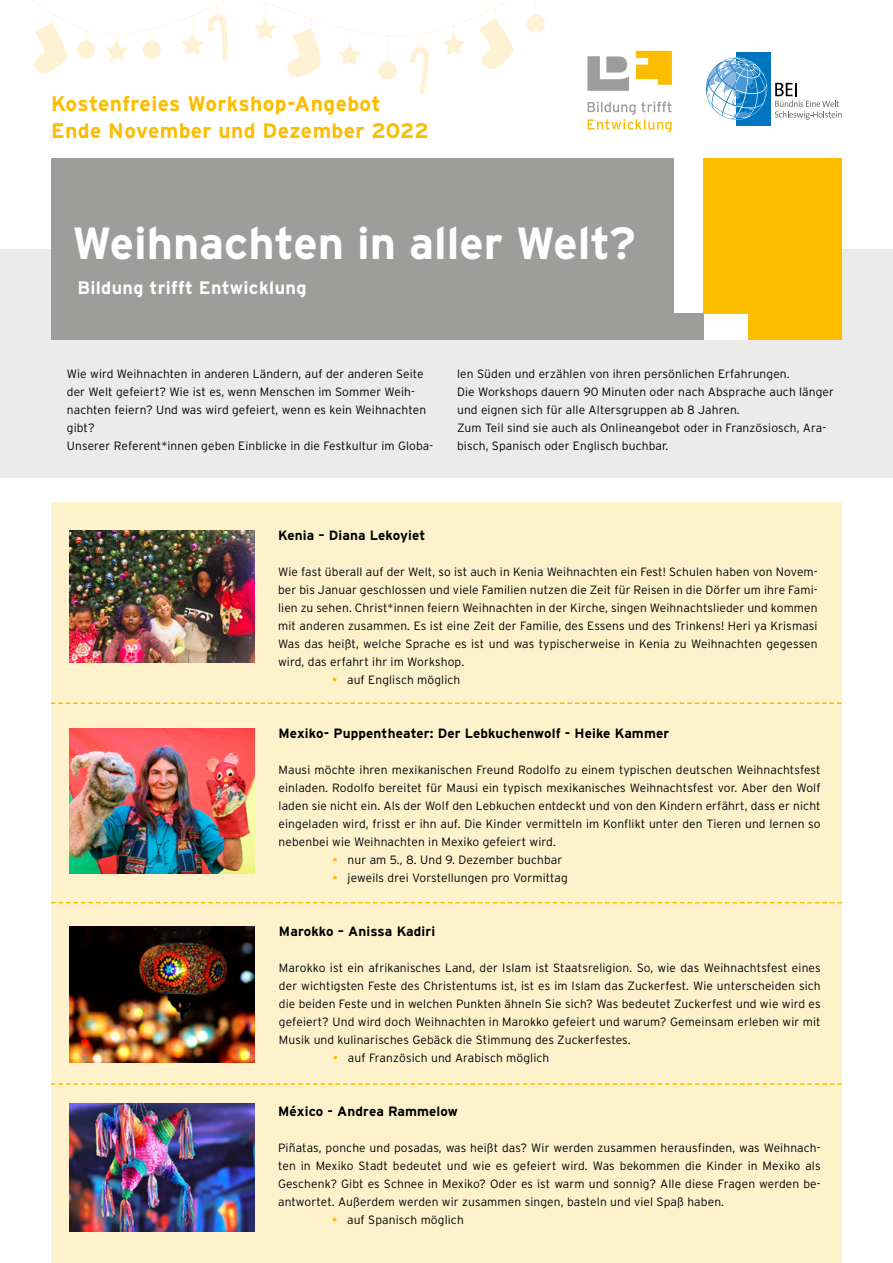
<style>
.page{position:relative;width:893px;height:1263px;background:#fff}
.page>*{position:absolute;margin:0;border:0;box-sizing:border-box;transform-origin:0 0}
.t1{font:700 45px "Interstate";color:#fff}
.t2{font:700 21px/27px "Interstate";letter-spacing:.02em;color:#fcbd00}
.t3{font:700 18px "Interstate";letter-spacing:.02em;color:#fff}
.t4{font:700 13.5px "Interstate";letter-spacing:.01em;color:#000}
.t5{font:300 12px/18px "Interstate";letter-spacing:.01em;color:#000;text-align:justify}
.s1{font-weight:400;color:#fcbd00}
</style>
<div class="page">
<div style="left:0;top:249px;width:893px;height:228px;background:#ebebeb"></div>
<div style="left:51px;top:503px;width:791px;height:760px;background:#fef2cd"></div>
<svg style="left:587px;top:56px;width:42px;height:35px"></svg>
<svg style="left:636px;top:51px;width:36px;height:34px"></svg>
<svg style="left:588px;top:102px;width:84px;height:30px"></svg>
<div style="left:736px;top:52px;width:35px;height:74px;background:#0075bf"></div>
<svg style="left:706px;top:58px;width:61px;height:62px"></svg>
<svg style="left:775px;top:83px;width:67px;height:37px"></svg>
<div style="left:638px;top:158px;width:121px;height:181px;background:#fff"></div>
<div style="left:51px;top:313px;width:652px;height:26px;background:#9d9d9c"></div>
<div style="left:703px;top:158px;width:139px;height:156px;background:#fcbd00"></div>
<div style="left:748px;top:314px;width:94px;height:25px;background:#fcbd00"></div>
<div style="left:51px;top:158px;width:623px;height:155px;background:#9d9d9c"></div>
<img style="left:70px;top:530px;width:184px;height:133px">
<div style="left:527px;top:15px;width:18px;height:18px;background:#fff2d4;border-radius:50%"></div>
<svg style="left:31px;top:0;width:506px;height:94px"></svg>
<img style="left:70px;top:729px;width:184px;height:145px">
<img style="left:70px;top:1104px;width:184px;height:127px">
<img style="left:69px;top:926px;width:185px;height:136px">
<svg style="left:51px;top:702px;width:791px;height:2px"></svg>
<svg style="left:51px;top:902px;width:791px;height:1px"></svg>
<svg style="left:51px;top:1083px;width:791px;height:2px"></svg>
<h2 class="t2" style="left:51px;top:89px;width:379px">Kostenfreies Workshop-Angebot<br>Ende November und Dezember 2022</h2>
<h1 class="t1" style="left:72px;top:218px;width:565px">Weihnachten in aller Welt?</h1>
<h3 class="t3" style="left:77px;top:278px;width:231px">Bildung trifft Entwicklung</h3>
<p class="t5" style="left:67px;top:365px;width:368px;text-align:left">Wie wird Weihnachten in anderen Ländern, auf der anderen Seite der Welt gefeiert? Wie ist es, wenn Menschen im Sommer Weih&shy;nachten feiern? Und was wird gefeiert, wenn es kein Weihnachten gibt?<br>Unserer Referent*innen geben Einblicke in die Festkultur im Globa-</p>
<p class="t5" style="left:457px;top:365px;width:378px;text-align:left">len Süden und erzählen von ihren persönlichen Erfahrungen.<br>Die Workshops dauern 90 Minuten oder nach Absprache auch länger und eignen sich für alle Altersgruppen ab 8 Jahren.<br>Zum Teil sind sie auch als Onlineangebot oder in Französiosch, Ara&shy;bisch, Spanisch oder Englisch buchbar.</p>
<p class="t4" style="left:278px;top:528px;width:149px">Kenia – Diana Lekoyiet</p>
<p class="t5" style="left:278px;top:563px;width:541px">Wie fast überall auf der Welt, so ist auch in Kenia Weihnachten ein Fest! Schulen haben von Novem&shy;ber bis Januar geschlossen und viele Familien nutzen die Zeit für Reisen in die Dörfer um ihre Fami&shy;lien zu sehen. Christ*innen feiern Weihnachten in der Kirche, singen Weihnachtslieder und kommen mit anderen zusammen. Es ist eine Zeit der Familie, des Essens und des Trinkens! Heri ya Krismasi Was das heißt, welche Sprache es ist und was typischerweise in Kenia zu Weihnachten gegessen wird, das erfahrt ihr im Workshop.</p>
<p class="t5" style="left:332px;top:671px;width:130px"><span class="s1">•</span> auf Englisch möglich</p>
<p class="t4" style="left:279px;top:726px;width:392px">Mexiko- Puppentheater: Der Lebkuchenwolf - Heike Kammer</p>
<p class="t5" style="left:279px;top:761px;width:544px">Mausi möchte ihren mexikanischen Freund Rodolfo zu einem typischen deutschen Weihnachtsfest einladen. Rodolfo bereitet für Mausi ein typisch mexikanisches Weihnachtsfest vor. Aber den Wolf laden sie nicht ein. Als der Wolf den Lebkuchen entdeckt und von den Kindern erfährt, dass er nicht eingeladen wird, frisst er ihn auf. Die Kinder vermitteln im Konflikt unter den Tieren und lernen so nebenbei wie Weihnachten in Mexiko gefeiert wird.</p>
<p class="t5" style="left:333px;top:851px;width:231px"><span class="s1">•</span> nur am 5., 8. Und 9. Dezember buchbar</p>
<p class="t5" style="left:333px;top:869px;width:237px"><span class="s1">•</span> jeweils drei Vorstellungen pro Vormittag</p>
<p class="t4" style="left:279px;top:924px;width:158px">Marokko – Anissa Kadiri</p>
<p class="t5" style="left:279px;top:959px;width:543px">Marokko ist ein afrikanisches Land, der Islam ist Staatsreligion. So, wie das Weihnachtsfest eines der wichtigsten Feste des Christentums ist, ist es im Islam das Zuckerfest. Wie unterscheiden sich die beiden Feste und in welchen Punkten ähneln Sie sich? Was bedeutet Zuckerfest und wie wird es gefeiert? Und wird doch Weihnachten in Marokko gefeiert und warum? Gemeinsam erleben wir mit Musik und kulinarisches Gebäck die Stimmung des Zuckerfestes.</p>
<p class="t5" style="left:333px;top:1049px;width:218px"><span class="s1">•</span> auf Französich und Arabisch möglich</p>
<p class="t4" style="left:278px;top:1104px;width:181px">México - Andrea Rammelow</p>
<p class="t5" style="left:278px;top:1139px;width:544px">Piñatas, ponche und posadas, was heißt das? Wir werden zusammen herausfinden, was Weihnach&shy;ten in Mexiko Stadt bedeutet und wie es gefeiert wird. Was bekommen die Kinder in Mexiko als Geschenk? Gibt es Schnee in Mexiko? Oder es ist warm und sonnig? Alle diese Fragen werden be&shy;antwortet. Außerdem werden wir zusammen singen, basteln und viel Spaß haben.</p>
<p class="t5" style="left:332px;top:1211px;width:133px"><span class="s1">•</span> auf Spanisch möglich</p>
</div>
